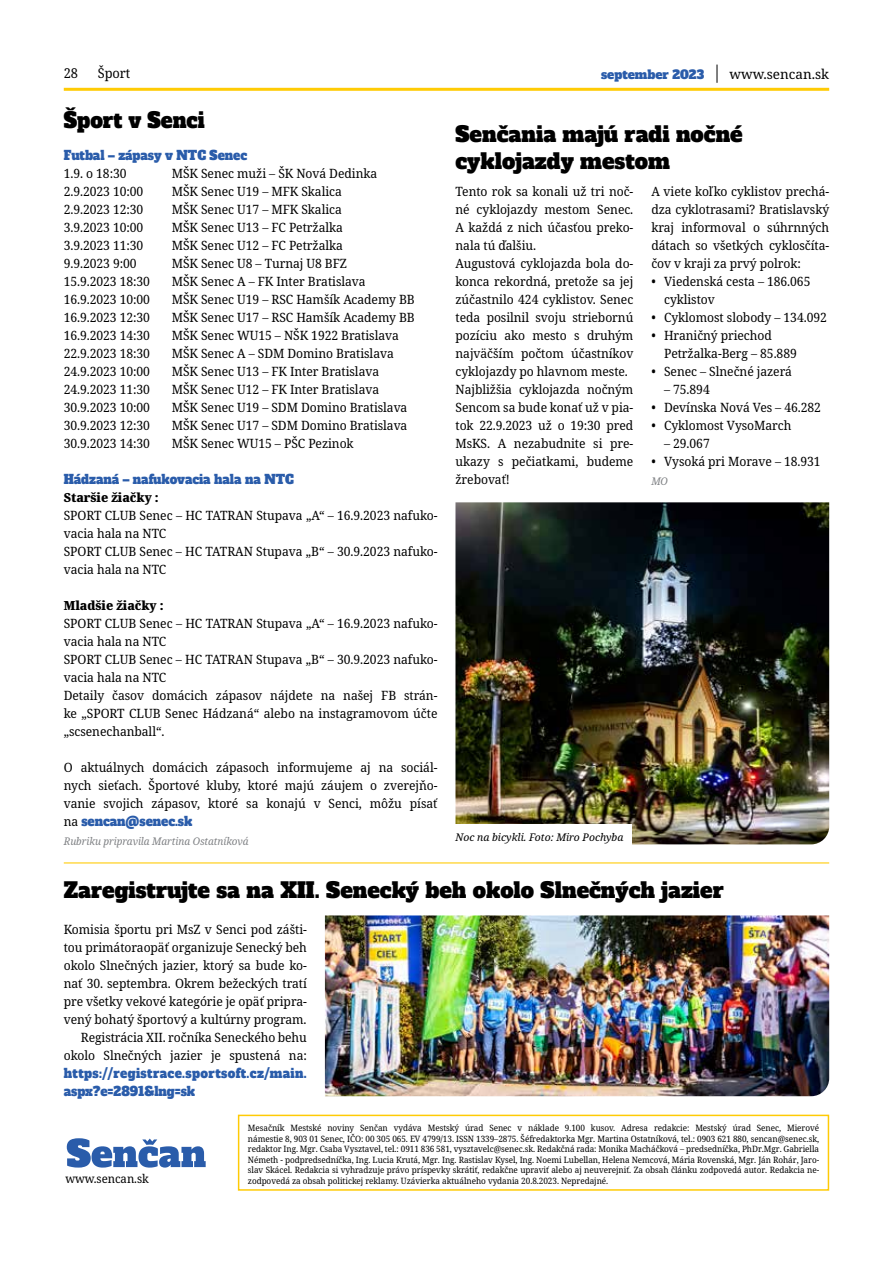
<style>
.page{position:relative;width:893px;height:1263px;background:#fff}
.page>*{position:absolute;margin:0;border:0;box-sizing:border-box;transform-origin:0 0}
.t1{font:21px/27px "Alfa Slab One";color:#000}
.t2{font:21px "Alfa Slab One";color:#000;scale:.95 1}
.t3{font:13.5px "Noto Serif";color:#000}
.t4{font:13.5px "Noto Serif";color:#000;scale:.95 1}
.t5{font:12.75px/18px "Noto Serif";letter-spacing:-.005em;color:#000;scale:.95 1}
.t6{font:12.75px "Alfa Slab One";letter-spacing:-.005em;color:#2a5caa;scale:.95 1}
.t7{font:12.75px/18px "Alfa Slab One";letter-spacing:.03em;color:#2a5caa;scale:.95 1}
.t8{font:900 12.75px "Noto Serif";letter-spacing:-.005em;color:#000;scale:.95 1}
.t9{font:12px "Alfa Slab One";color:#2a5caa}
.t10{font:12px "Noto Serif";letter-spacing:-.005em;color:#000;scale:.95 1}
.t11{font:italic 10.5px "Noto Serif";letter-spacing:-.005em;color:#808285;scale:.95 1}
.t12{font:italic 10.5px "Noto Serif";color:#000}
.t13{font:8.7px/10.5px "Noto Serif";letter-spacing:-.005em;color:#000;text-align:justify;scale:.94 1}
.s1{font-family:"Noto Serif";color:#000}
</style>
<div class="page">
<hr style="left:64px;top:88px;width:765px;height:3px;background:#ffcb05">
<svg style="left:717px;top:65px;width:1px;height:18px"></svg>
<svg style="left:67px;top:1138px;width:139px;height:29px"></svg>
<div style="left:238px;top:1115px;width:591px;height:76px;border:2px solid #ffcb05"></div>
<img style="left:325px;top:915px;width:504px;height:181px">
<img style="left:455px;top:502px;width:374px;height:342px">
<div style="left:447px;top:825px;width:185px;height:31px;background:#fff"></div>
<hr style="left:64px;top:862px;width:765px;height:1px;background:#ffcb05">
<p class="t4" style="left:64px;top:64px;width:17px">28</p>
<p class="t4" style="left:98px;top:64px;width:36px">Šport</p>
<p class="t9" style="left:601px;top:64px;width:105px">september 2023</p>
<p class="t3" style="left:729px;top:65px;width:101px">www.sencan.sk</p>
<h1 class="t2" style="left:64px;top:102px;width:150px">Šport v Senci</h1>
<p class="t6" style="left:64px;top:145px;width:195px">Futbal – zápasy v NTC Senec</p>
<p class="t5" style="left:64px;top:165px;width:68px">1.9. o 18:30</p>
<p class="t5" style="left:172px;top:165px;width:218px">MŠK Senec muži – ŠK Nová Dedinka</p>
<p class="t5" style="left:64px;top:183px;width:85px">2.9.2023 10:00</p>
<p class="t5" style="left:172px;top:183px;width:181px">MŠK Senec U19 – MFK Skalica</p>
<p class="t5" style="left:64px;top:201px;width:85px">2.9.2023 12:30</p>
<p class="t5" style="left:172px;top:201px;width:181px">MŠK Senec U17 – MFK Skalica</p>
<p class="t5" style="left:64px;top:219px;width:85px">3.9.2023 10:00</p>
<p class="t5" style="left:172px;top:219px;width:182px">MŠK Senec U13 – FC Petržalka</p>
<p class="t5" style="left:64px;top:237px;width:85px">3.9.2023 11:30</p>
<p class="t5" style="left:172px;top:237px;width:182px">MŠK Senec U12 – FC Petržalka</p>
<p class="t5" style="left:64px;top:255px;width:78px">9.9.2023 9:00</p>
<p class="t5" style="left:172px;top:255px;width:186px">MŠK Senec U8 – Turnaj U8 BFZ</p>
<p class="t5" style="left:64px;top:273px;width:92px">15.9.2023 18:30</p>
<p class="t5" style="left:172px;top:273px;width:206px">MŠK Senec A – FK Inter Bratislava</p>
<p class="t5" style="left:64px;top:291px;width:92px">16.9.2023 10:00</p>
<p class="t5" style="left:172px;top:291px;width:257px">MŠK Senec U19 – RSC Hamšík Academy BB</p>
<p class="t5" style="left:64px;top:309px;width:92px">16.9.2023 12:30</p>
<p class="t5" style="left:172px;top:309px;width:257px">MŠK Senec U17 – RSC Hamšík Academy BB</p>
<p class="t5" style="left:64px;top:327px;width:92px">16.9.2023 14:30</p>
<p class="t5" style="left:172px;top:327px;width:241px">MŠK Senec WU15 – NŠK 1922 Bratislava</p>
<p class="t5" style="left:64px;top:345px;width:92px">22.9.2023 18:30</p>
<p class="t5" style="left:172px;top:345px;width:235px">MŠK Senec A – SDM Domino Bratislava</p>
<p class="t5" style="left:64px;top:363px;width:92px">24.9.2023 10:00</p>
<p class="t5" style="left:172px;top:363px;width:220px">MŠK Senec U13 – FK Inter Bratislava</p>
<p class="t5" style="left:64px;top:381px;width:92px">24.9.2023 11:30</p>
<p class="t5" style="left:172px;top:381px;width:220px">MŠK Senec U12 – FK Inter Bratislava</p>
<p class="t5" style="left:64px;top:399px;width:92px">30.9.2023 10:00</p>
<p class="t5" style="left:172px;top:399px;width:250px">MŠK Senec U19 – SDM Domino Bratislava</p>
<p class="t5" style="left:64px;top:417px;width:92px">30.9.2023 12:30</p>
<p class="t5" style="left:172px;top:417px;width:250px">MŠK Senec U17 – SDM Domino Bratislava</p>
<p class="t5" style="left:64px;top:435px;width:92px">30.9.2023 14:30</p>
<p class="t5" style="left:172px;top:435px;width:193px">MŠK Senec WU15 – PŠC Pezinok</p>
<p class="t6" style="left:64px;top:469px;width:244px">Hádzaná – nafukovacia hala na NTC</p>
<p class="t8" style="left:64px;top:489px;width:101px">Staršie žiačky :</p>
<p class="t5" style="left:64px;top:507px;width:395px">SPORT CLUB Senec – HC TATRAN Stupava „A“ – 16.9.2023 nafuko&shy;vacia hala na NTC<br>SPORT CLUB Senec – HC TATRAN Stupava „B“ – 30.9.2023 nafuko&shy;vacia hala na NTC</p>
<p class="t8" style="left:64px;top:597px;width:107px">Mladšie žiačky :</p>
<p class="t5" style="left:64px;top:615px;width:395px">SPORT CLUB Senec – HC TATRAN Stupava „A“ – 16.9.2023 nafuko&shy;vacia hala na NTC<br>SPORT CLUB Senec – HC TATRAN Stupava „B“ – 30.9.2023 nafuko&shy;vacia hala na NTC<br>Detaily časov domácich zápasov nájdete na našej FB strán&shy;ke „SPORT CLUB Senec Hádzaná“ alebo na instagramovom účte „scsenechanball“.</p>
<p class="t5" style="left:64px;top:759px;width:395px;text-align:justify">O aktuálnych domácich zápasoch informujeme aj na sociál&shy;nych sieťach. Športové kluby, ktoré majú záujem o zverejňo&shy;vanie svojich zápasov, ktoré sa konajú v Senci, môžu písať</p>
<p class="t6" style="left:64px;top:811px;width:137px"><span class="s1">na</span> sencan@senec.sk</p>
<p class="t11" style="left:64px;top:834px;width:196px">Rubriku pripravila Martina Ostatníková</p>
<h1 class="t1" style="left:455px;top:119px;width:289px">Senčania majú radi nočné cyklojazdy mestom</h1>
<p class="t5" style="left:455px;top:183px;width:189px">Tento rok sa konali už tri noč&shy;né cyklojazdy mestom Senec.<br>A každá z nich účasťou preko&shy;nala tú ďalšiu.<br>Augustová cyklojazda bola do&shy;konca rekordná, pretože sa jej zúčastnilo 424 cyklistov. Senec teda posilnil svoju striebornú pozíciu ako mesto s druhým najväčším počtom účastníkov cyklojazdy po hlavnom meste.<br>Najbližšia cyklojazda nočným<br>Sencom sa bude konať už v pia&shy;tok 22.9.2023 už o 19:30 pred<br>MsKS. A nezabudnite si pre&shy;ukazy s pečiatkami, budeme žrebovať!</p>
<p class="t5" style="left:651px;top:183px;width:189px;text-align:justify">A viete koľko cyklistov prechá&shy;dza cyklotrasami? Bratislavský kraj informoval o súhrnných dátach so všetkých cyklosčíta&shy;čov v kraji za prvý polrok:</p>
<p class="t5" style="left:664px;top:273px;width:156px;text-indent:-13px">• Viedenská cesta – 186.065 cyklistov</p>
<p class="t5" style="left:651px;top:309px;width:186px">• Cyklomost slobody – 134.092</p>
<p class="t5" style="left:664px;top:327px;width:141px;text-indent:-13px">• Hraničný priechod<br>Petržalka-Berg – 85.889</p>
<p class="t5" style="left:651px;top:363px;width:150px">• Senec – Slnečné jazerá</p>
<p class="t5" style="left:664px;top:381px;width:50px">– 75.894</p>
<p class="t5" style="left:651px;top:399px;width:180px">• Devínska Nová Ves – 46.282</p>
<p class="t5" style="left:651px;top:417px;width:149px">• Cyklomost VysoMarch</p>
<p class="t5" style="left:664px;top:435px;width:50px">– 29.067</p>
<p class="t5" style="left:651px;top:453px;width:180px">• Vysoká pri Morave – 18.931</p>
<p class="t11" style="left:651px;top:474px;width:19px">MO</p>
<p class="t12" style="left:455px;top:830px;width:169px">Noc na bicykli. Foto: Miro Pochyba</p>
<h1 class="t1" style="left:64px;top:875px;width:661px">Zaregistrujte sa na XII. Senecký beh okolo Slnečných jazier</h1>
<p class="t5" style="left:64px;top:921px;width:257px;text-align:right">Komisia športu pri MsZ v Senci pod zášti&shy;tou primátoraopäť organizuje Senecký beh okolo Slnečných jazier, ktorý sa bude ko&shy;nať 30. septembra. Okrem bežeckých tratí pre všetky vekové kategórie je opäť pripra&shy;vený bohatý športový a kultúrny program.<br>Registrácia XII. ročníka Seneckého behu okolo Slnečných jazier je spustená na:</p>
<p class="t7" style="left:64px;top:1063px;width:257px">https://registrace.sportsoft.cz/main. aspx?e=2891&amp;lng=sk</p>
<p class="t10" style="left:65px;top:1171px;width:89px">www.sencan.sk</p>
<p class="t13" style="left:248px;top:1123px;width:609px">Mesačník Mestské noviny Senčan vydáva Mestský úrad Senec v náklade 9.100 kusov. Adresa redakcie: Mestský úrad Senec, Mierové námestie 8, 903 01 Senec, IČO: 00 305 065. EV 4799/13. ISSN 1339–2875. Šéfredaktorka Mgr. Martina Ostatníková, tel.: 0903 621 880, sencan@senec.sk, redaktor Ing. Mgr. Csaba Vysztavel, tel.: 0911 836 581, vysztavelc@senec.sk. Redakčná rada: Monika Macháčková – predsedníčka, PhDr.Mgr. Gabriella Németh - podpredsedníčka, Ing. Lucia Krutá, Mgr. Ing. Rastislav Kysel, Ing. Noemi Lubellan, Helena Nemcová, Mária Rovenská, Mgr. Ján Rohár, Jaro&shy;slav Skácel. Redakcia si vyhradzuje právo príspevky skrátiť, redakčne upraviť alebo aj neuverejniť. Za obsah článku zodpovedá autor. Redakcia ne&shy;zodpovedá za obsah politickej reklamy. Uzávierka aktuálneho vydania 20.8.2023. Nepredajné.</p>
</div>
